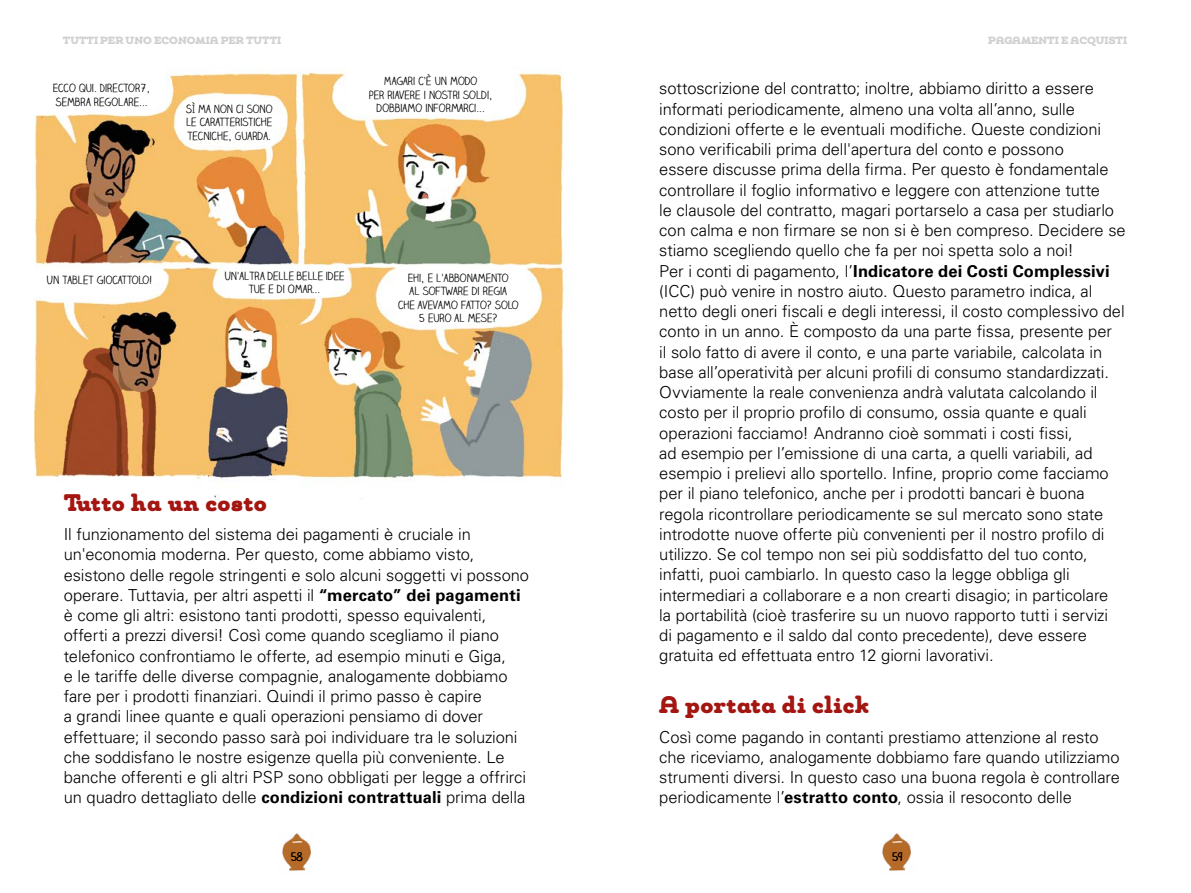
<style>
.page{position:relative;width:1191px;height:893px;background:#fff}
.page>*{position:absolute;margin:0;border:0;box-sizing:border-box;transform-origin:0 0}
.t1{font:900 24px "Chennai Slab";letter-spacing:.02em;color:#a31611}
.t2{font:300 16.5px/20.2px "Univers LT Std";letter-spacing:-.005em;color:#000}
.t3{font:12px "Claire Hand";color:#000}
.t4{font:11.25px/13.5px "Claire Hand";color:#000;text-align:center}
.t5{font:900 10.5px "Chennai Slab";color:#d0d0d0}
.s1{font-weight:700}
</style>
<div class="page">
<img style="left:33px;top:70px;width:531px;height:428px">
<img style="left:282px;top:833px;width:29px;height:38px">
<img style="left:882px;top:833px;width:29px;height:38px">
<p class="t5" style="left:63px;top:32px;width:220px">TUTTI PER UNO ECONOMIA PER TUTTI</p>
<p class="t4" style="left:53px;top:82px;width:99px;text-align:left">ECCO QUI. DIRECTOR7,<br>SEMBRA REGOLARE...</p>
<p class="t4" style="left:186px;top:102px;width:88px;text-align:justify">SÌ MA NON CI SONO LE CARATTERISTICHE TECNICHE, GUARDA.</p>
<p class="t4" style="left:369px;top:74px;width:125px">MAGARI C’È UN MODO<br>PER RIAVERE I NOSTRI SOLDI,<br>DOBBIAMO INFORMARCI...</p>
<p class="t4" style="left:47px;top:274px;width:107px">UN TABLET GIOCATTOLO!</p>
<p class="t4" style="left:224px;top:269px;width:122px">UN’ALTRA DELLE BELLE IDEE<br>TUE E DI OMAR...</p>
<p class="t4" style="left:398px;top:271px;width:122px">EHI, E L’ABBONAMENTO<br>AL SOFTWARE DI REGIA<br>CHE AVEVAMO FATTO? SOLO<br>5 EURO AL MESE?</p>
<h1 class="t1" style="left:64px;top:484px;width:205px">Tutto ha un costo</h1>
<p class="t2" style="left:64px;top:524px;width:467px">Il funzionamento del sistema dei pagamenti è cruciale in un'economia moderna. Per questo, come abbiamo visto, esistono delle regole stringenti e solo alcuni soggetti vi possono operare. Tuttavia, per altri aspetti il <span class="s1">“mercato” dei pagamenti </span>è come gli altri: esistono tanti prodotti, spesso equivalenti, offerti a prezzi diversi! Così come quando scegliamo il piano telefonico confrontiamo le offerte, ad esempio minuti e Giga,<br>e le tariffe delle diverse compagnie, analogamente dobbiamo fare per i prodotti finanziari. Quindi il primo passo è capire<br>a grandi linee quante e quali operazioni pensiamo di dover effettuare; il secondo passo sarà poi individuare tra le soluzioni che soddisfano le nostre esigenze quella più conveniente. Le banche offerenti e gli altri PSP sono obbligati per legge a offrirci un quadro dettagliato delle <span class="s1">condizioni contrattuali</span> prima della</p>
<p class="t5" style="left:988px;top:32px;width:141px">PAGAMENTI E ACQUISTI</p>
<p class="t2" style="left:659px;top:78px;width:468px">sottoscrizione del contratto; inoltre, abbiamo diritto a essere informati periodicamente, almeno una volta all’anno, sulle condizioni offerte e le eventuali modifiche. Queste condizioni sono verificabili prima dell'apertura del conto e possono<br>essere discusse prima della firma. Per questo è fondamentale controllare il foglio informativo e leggere con attenzione tutte<br>le clausole del contratto, magari portarselo a casa per studiarlo con calma e non firmare se non si è ben compreso. Decidere se stiamo scegliendo quello che fa per noi spetta solo a noi!<br>Per i conti di pagamento, l’<span class="s1">Indicatore dei Costi Complessivi </span>(ICC) può venire in nostro aiuto. Questo parametro indica, al netto degli oneri fiscali e degli interessi, il costo complessivo del conto in un anno. È composto da una parte fissa, presente per<br>il solo fatto di avere il conto, e una parte variabile, calcolata in base all’operatività per alcuni profili di consumo standardizzati.<br>Ovviamente la reale convenienza andrà valutata calcolando il costo per il proprio profilo di consumo, ossia quante e quali operazioni facciamo! Andranno cioè sommati i costi fissi,<br>ad esempio per l’emissione di una carta, a quelli variabili, ad esempio i prelievi allo sportello. Infine, proprio come facciamo per il piano telefonico, anche per i prodotti bancari è buona regola ricontrollare periodicamente se sul mercato sono state introdotte nuove offerte più convenienti per il nostro profilo di utilizzo. Se col tempo non sei più soddisfatto del tuo conto, infatti, puoi cambiarlo. In questo caso la legge obbliga gli intermediari a collaborare e a non crearti disagio; in particolare<br>la portabilità (cioè trasferire su un nuovo rapporto tutti i servizi<br>di pagamento e il saldo dal conto precedente), deve essere gratuita ed effettuata entro 12 giorni lavorativi.</p>
<h1 class="t1" style="left:659px;top:687px;width:211px">A portata di click</h1>
<p class="t2" style="left:659px;top:727px;width:462px">Così come pagando in contanti prestiamo attenzione al resto che riceviamo, analogamente dobbiamo fare quando utilizziamo strumenti diversi. In questo caso una buona regola è controllare periodicamente l’<span class="s1">estratto conto</span>, ossia il resoconto delle</p>
<p class="t3" style="left:291px;top:849px;width:13px">58</p>
<p class="t3" style="left:892px;top:849px;width:12px">59</p>
</div>
